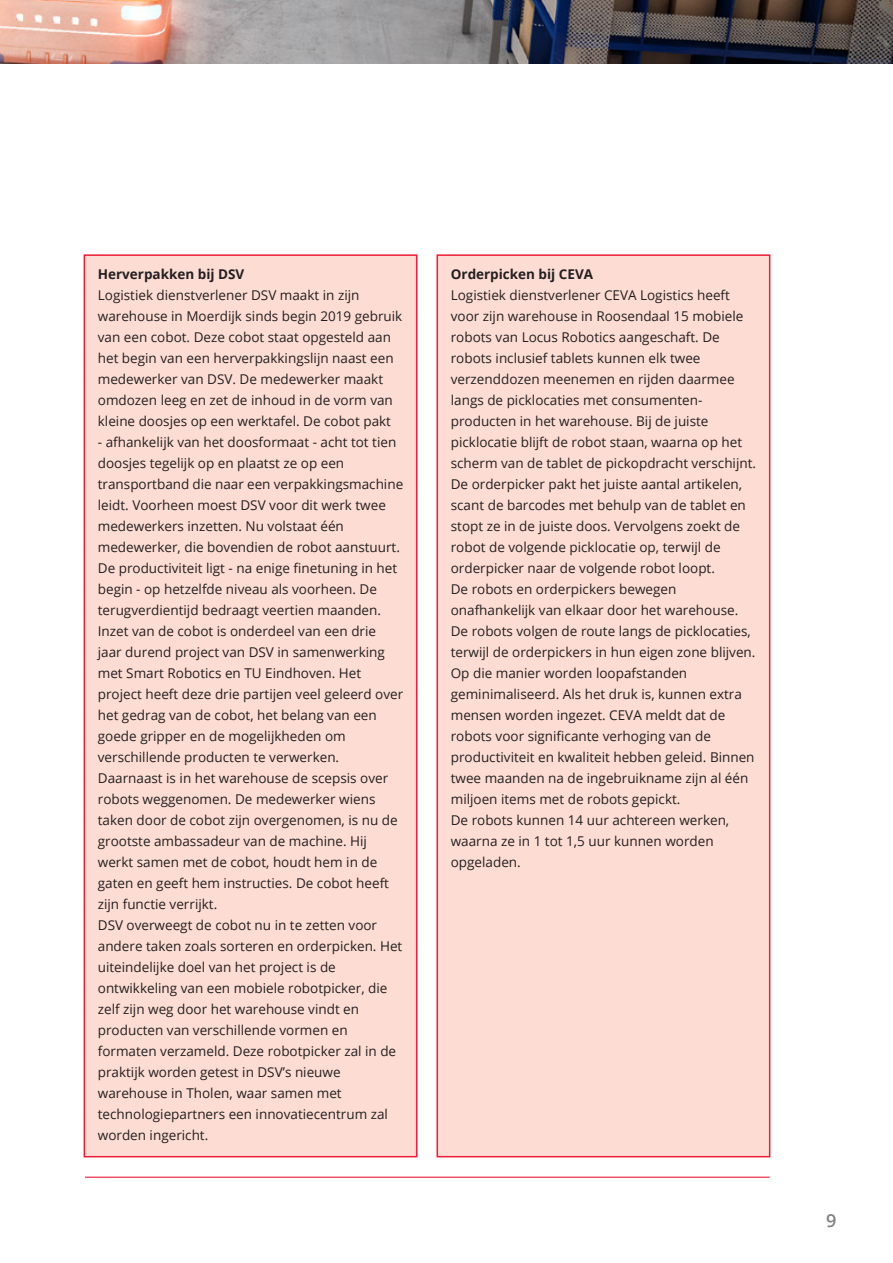
<style>
.page{position:relative;width:893px;height:1263px;background:#fff}
.page>*{position:absolute;margin:0;border:0;box-sizing:border-box;transform-origin:0 0}
.t1{font:600 18px "Open Sans";color:#808285}
.t2{font:13.5px/21px "Open Sans";color:#231f20}
.t3{font:700 13.5px "Open Sans";color:#231f20}
</style>
<div class="page">
<hr style="left:85px;top:1176px;width:685px;height:2px;background:#ed1a38">
<img style="left:0;top:0;width:893px;height:64px">
<div style="left:84px;top:255px;width:333px;height:902px;background:#fdddd3"></div>
<div style="left:84px;top:254px;width:333px;height:903px;border:2px solid #ed1a38"></div>
<div style="left:437px;top:255px;width:333px;height:902px;background:#fdddd3"></div>
<div style="left:436px;top:254px;width:334px;height:903px;border:2px solid #ed1a38"></div>
<p class="t3" style="left:98px;top:265px;width:148px">Herverpakken bij DSV</p>
<p class="t2" style="left:98px;top:284px;width:306px">Logistiek dienstverlener DSV maakt in zijn warehouse in Moerdijk sinds begin 2019 gebruik van een cobot. Deze cobot staat opgesteld aan het begin van een herverpakkingslijn naast een medewerker van DSV. De medewerker maakt omdozen leeg en zet de inhoud in de vorm van kleine doosjes op een werktafel. De cobot pakt</p>
<p class="t2" style="left:98px;top:431px;width:307px">- afhankelijk van het doosformaat - acht tot tien doosjes tegelijk op en plaatst ze op een transportband die naar een verpakkingsmachine leidt. Voorheen moest DSV voor dit werk twee medewerkers inzetten. Nu volstaat één medewerker, die bovendien de robot aanstuurt.<br>De productiviteit ligt - na enige finetuning in het begin - op hetzelfde niveau als voorheen. De terugverdientijd bedraagt veertien maanden.</p>
<p class="t2" style="left:98px;top:620px;width:307px">Inzet van de cobot is onderdeel van een drie jaar durend project van DSV in samenwerking met Smart Robotics en TU Eindhoven. Het project heeft deze drie partijen veel geleerd over het gedrag van de cobot, het belang van een goede gripper en de mogelijkheden om verschillende producten te verwerken.<br>Daarnaast is in het warehouse de scepsis over robots weggenomen. De medewerker wiens taken door de cobot zijn overgenomen, is nu de grootste ambassadeur van de machine. Hij werkt samen met de cobot, houdt hem in de gaten en geeft hem instructies. De cobot heeft zijn functie verrijkt.</p>
<p class="t2" style="left:98px;top:914px;width:306px">DSV overweegt de cobot nu in te zetten voor andere taken zoals sorteren en orderpicken. Het uiteindelijke doel van het project is de ontwikkeling van een mobiele robotpicker, die zelf zijn weg door het warehouse vindt en producten van verschillende vormen en formaten verzameld. Deze robotpicker zal in de praktijk worden getest in DSV’s nieuwe warehouse in Tholen, waar samen met technologiepartners een innovatiecentrum zal worden ingericht.</p>
<p class="t3" style="left:451px;top:265px;width:144px">Orderpicken bij CEVA</p>
<p class="t2" style="left:451px;top:284px;width:307px">Logistiek dienstverlener CEVA Logistics heeft voor zijn warehouse in Roosendaal 15 mobiele robots van Locus Robotics aangeschaft. De robots inclusief tablets kunnen elk twee verzenddozen meenemen en rijden daarmee langs de picklocaties met consumenten&shy;producten in het warehouse. Bij de juiste picklocatie blijft de robot staan, waarna op het scherm van de tablet de pickopdracht verschijnt.<br>De orderpicker pakt het juiste aantal artikelen, scant de barcodes met behulp van de tablet en stopt ze in de juiste doos. Vervolgens zoekt de robot de volgende picklocatie op, terwijl de orderpicker naar de volgende robot loopt.</p>
<p class="t2" style="left:451px;top:578px;width:306px">De robots en orderpickers bewegen onafhankelijk van elkaar door het warehouse.<br>De robots volgen de route langs de picklocaties, terwijl de orderpickers in hun eigen zone blijven.<br>Op die manier worden loopafstanden geminimaliseerd. Als het druk is, kunnen extra mensen worden ingezet. CEVA meldt dat de robots voor significante verhoging van de productiviteit en kwaliteit hebben geleid. Binnen twee maanden na de ingebruikname zijn al één miljoen items met de robots gepickt.</p>
<p class="t2" style="left:451px;top:809px;width:280px">De robots kunnen 14 uur achtereen werken, waarna ze in 1 tot 1,5 uur kunnen worden opgeladen.</p>
<h1 class="t1" style="left:826px;top:1208px;width:12px">9</h1>
</div>
